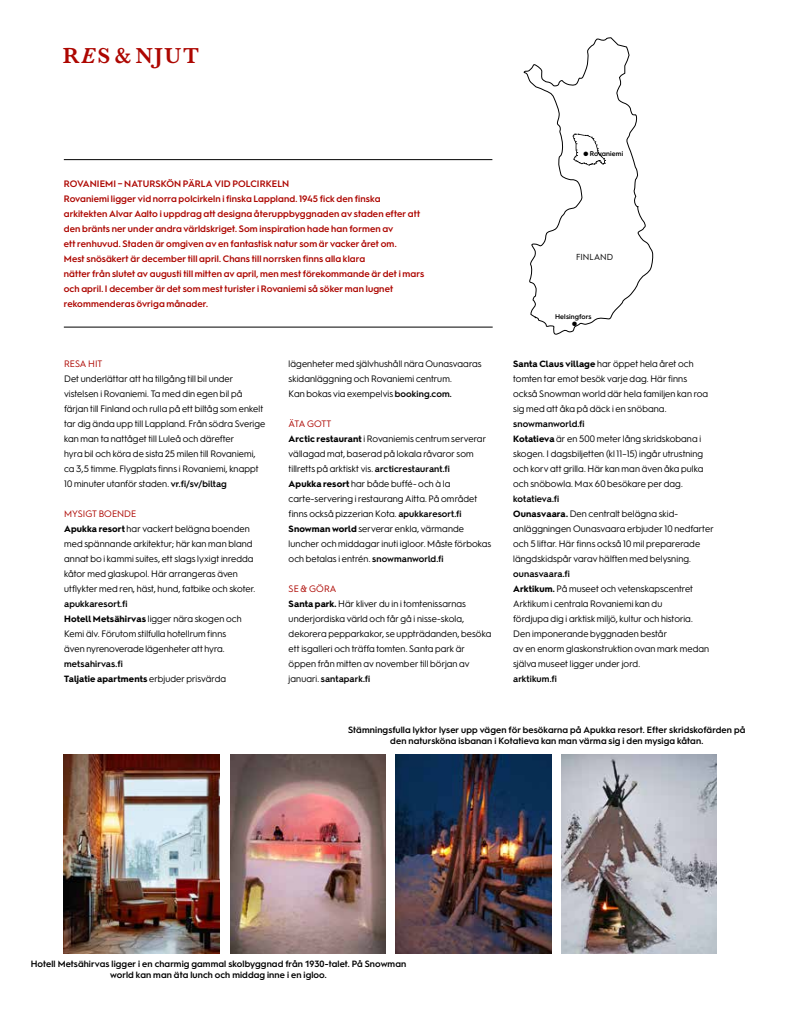
<style>
.page{position:relative;width:798px;height:1035px;background:#fff}
.page>*{position:absolute;margin:0;border:0;box-sizing:border-box;transform-origin:0 0}
.t1{font:600 22.5px "Baskerville MT Std";color:#ad0600}
.t2{font:9.38px/15px "Hurme Geometric Sans 1";letter-spacing:.01em;color:#000}
.t3{font:600 9.38px/15px "Hurme Geometric Sans 1";letter-spacing:.01em;color:#ad0600}
.t4{font:9.38px "Hurme Geometric Sans 1";color:#ad0600}
.t5{font:600 9.12px/11.2px "Hurme Geometric Sans 1";letter-spacing:.01em;color:#000;text-align:center}
.t6{font:700 9.12px/15px "Hurme Geometric Sans 1";letter-spacing:.015em;color:#000}
.t7{font:8.75px "Hurme Geometric Sans 1";letter-spacing:.005em;color:#000}
.t8{font:600 6.88px "Hurme Geometric Sans 1";letter-spacing:.015em;color:#000}
.t9{font:6.25px "Zapf Dingbats ITC";color:#000}
.s1{font-style:italic}
.s2{font-weight:600;font-size:9.12px}
.s3{color:#ad0600}
.s4{font-weight:700;font-size:9.12px}
.s5{font-weight:600}
.s6{font-weight:400;font-size:9.38px}
</style>
<div class="page">
<hr style="left:64px;top:327px;width:428px;height:1px;background:#000">
<hr style="left:64px;top:159px;width:428px;height:1px;background:#000">
<img style="left:561px;top:754px;width:155px;height:199px">
<img style="left:230px;top:754px;width:155px;height:199px">
<img style="left:64px;top:754px;width:155px;height:199px">
<img style="left:396px;top:754px;width:155px;height:199px">
<svg style="left:523px;top:37px;width:130px;height:298px"></svg>
<svg style="left:572px;top:134px;width:33px;height:32px"></svg>
<h1 class="t1" style="left:63px;top:43px;width:138px">R<span class="s1">E</span>S &amp; NJUT</h1>
<p class="t3" style="left:64px;top:176px;width:361px">ROVANIEMI – NATURSKÖN PÄRLA VID POLCIRKELN<br>Rovaniemi ligger vid norra polcirkeln i finska Lappland. 1945 fick den finska arkitekten Alvar Aalto i uppdrag att designa återuppbyggnaden av staden efter att den bränts ner under andra världskriget. Som inspiration hade han formen av<br>ett renhuvud. Staden är omgiven av en fantastisk natur som är vacker året om.<br>Mest snösäkert är december till april. Chans till norrsken finns alla klara<br>nätter från slutet av augusti till mitten av april, men mest förekommande är det i mars och april. I december är det som mest turister i Rovaniemi så söker man lugnet rekommenderas övriga månader.</p>
<p class="t4" style="left:64px;top:357px;width:40px">RESA HIT</p>
<p class="t2" style="left:64px;top:371px;width:203px">Det underlättar att ha tillgång till bil under vistelsen i Rovaniemi. Ta med din egen bil på färjan till Finland och rulla på ett biltåg som enkelt tar dig ända upp till Lappland. Från södra Sverige kan man ta nattåget till Luleå och därefter<br>hyra bil och köra de sista 25 milen till Rovaniemi, ca 3,5 timme. Flygplats finns i Rovaniemi, knappt 10 minuter utanför staden. <span class="s2">vr.fi/sv/biltag</span></p>
<p class="t2" style="left:64px;top:506px;width:193px"><span class="s3">MYSIGT BOENDE<br></span><span class="s4">Apukka resort</span> har vackert belägna boenden med spännande arkitektur; här kan man bland annat bo i kammi suites, ett slags lyxigt inredda kåtor med glaskupol. Här arrangeras även utflykter med ren, häst, hund, fatbike och skoter.</p>
<p class="t5" style="left:64px;top:598px;width:65px">apukkaresort.fi</p>
<p class="t2" style="left:64px;top:611px;width:179px"><span class="s4">Hotell Metsähirvas</span> ligger nära skogen och<br>Kemi älv. Förutom stilfulla hotellrum finns även nyrenoverade lägenheter att hyra.</p>
<p class="t6" style="left:64px;top:656px;width:163px"><span class="s5">metsahirvas.fi<br></span>Taljatie apartments <span class="s6">erbjuder prisvärda</span></p>
<p class="t2" style="left:288px;top:356px;width:194px">lägenheter med självhushåll nära Ounasvaaras skidanläggning och Rovaniemi centrum.<br>Kan bokas via exempelvis <span class="s2">booking.com.</span></p>
<p class="t2" style="left:288px;top:416px;width:204px"><span class="s3">ÄTA GOTT<br></span><span class="s4">Arctic restaurant</span> i Rovaniemis centrum serverar vällagad mat, baserad på lokala råvaror som tillretts på arktiskt vis. <span class="s2">arcticrestaurant.fi<br></span><span class="s4">Apukka resort</span> har både buffé- och à la carte-servering i restaurang Aitta. På området finns också pizzerian Kota. <span class="s2">apukkaresort.fi </span><span class="s4">Snowman world</span> serverar enkla, värmande luncher och middagar inuti igloor. Måste förbokas och betalas i entrén. <span class="s2">snowmanworld.fi</span></p>
<p class="t2" style="left:288px;top:581px;width:204px"><span class="s3">SE &amp; GÖRA<br></span><span class="s4">Santa park.</span> Här kliver du in i tomtenissarnas underjordiska värld och får gå i nisse-skola, dekorera pepparkakor, se uppträdanden, besöka ett isgalleri och träffa tomten. Santa park är öppen från mitten av november till början av</p>
<p class="t5" style="left:288px;top:673px;width:83px"><span class="s6">januari.</span> santapark.fi</p>
<p class="t8" style="left:583px;top:149px;width:41px">● Rovaniemi</p>
<p class="t7" style="left:576px;top:251px;width:38px">FINLAND</p>
<p class="t8" style="left:555px;top:312px;width:38px">Helsingfors</p>
<p class="t9" style="left:572px;top:321px;width:6px">●</p>
<p class="t2" style="left:513px;top:356px;width:196px"><span class="s4">Santa Claus village</span> har öppet hela året och tomten tar emot besök varje dag. Här finns också Snowman world där hela familjen kan roa sig med att åka på däck i en snöbana.</p>
<p class="t5" style="left:513px;top:418px;width:73px">snowmanworld.fi</p>
<p class="t2" style="left:513px;top:431px;width:192px"><span class="s4">Kotatieva</span> är en 500 meter lång skridskobana i skogen. I dagsbiljetten (kl 11–15) ingår utrustning och korv att grilla. Här kan man även åka pulka och snöbowla. Max 60 besökare per dag.</p>
<p class="t5" style="left:513px;top:493px;width:48px">kotatieva.fi</p>
<p class="t2" style="left:513px;top:506px;width:202px"><span class="s4">Ounasvaara.</span> Den centralt belägna skid&shy;anläggningen Ounasvaara erbjuder 10 nedfarter och 5 liftar. Här finns också 10 mil preparerade längdskidspår varav hälften med belysning.</p>
<p class="t5" style="left:513px;top:568px;width:58px">ounasvaara.fi</p>
<p class="t2" style="left:513px;top:581px;width:197px"><span class="s4">Arktikum.</span> På museet och vetenskapscentret Arktikum i centrala Rovaniemi kan du<br>fördjupa dig i arktisk miljö, kultur och historia.<br>Den imponerande byggnaden består<br>av en enorm glaskonstruktion ovan mark medan själva museet ligger under jord.</p>
<p class="t5" style="left:513px;top:673px;width:45px">arktikum.fi</p>
<p class="t5" style="left:348px;top:723px;width:398px">Stämningsfulla lyktor lyser upp vägen för besökarna på Apukka resort. Efter skridskofärden på den natursköna isbanan i Kotatieva kan man värma sig i den mysiga kåtan.</p>
<p class="t5" style="left:31px;top:957px;width:377px">Hotell Metsähirvas ligger i en charmig gammal skolbyggnad från 1930-talet. På Snowman world kan man äta lunch och middag inne i en igloo.</p>
</div>
